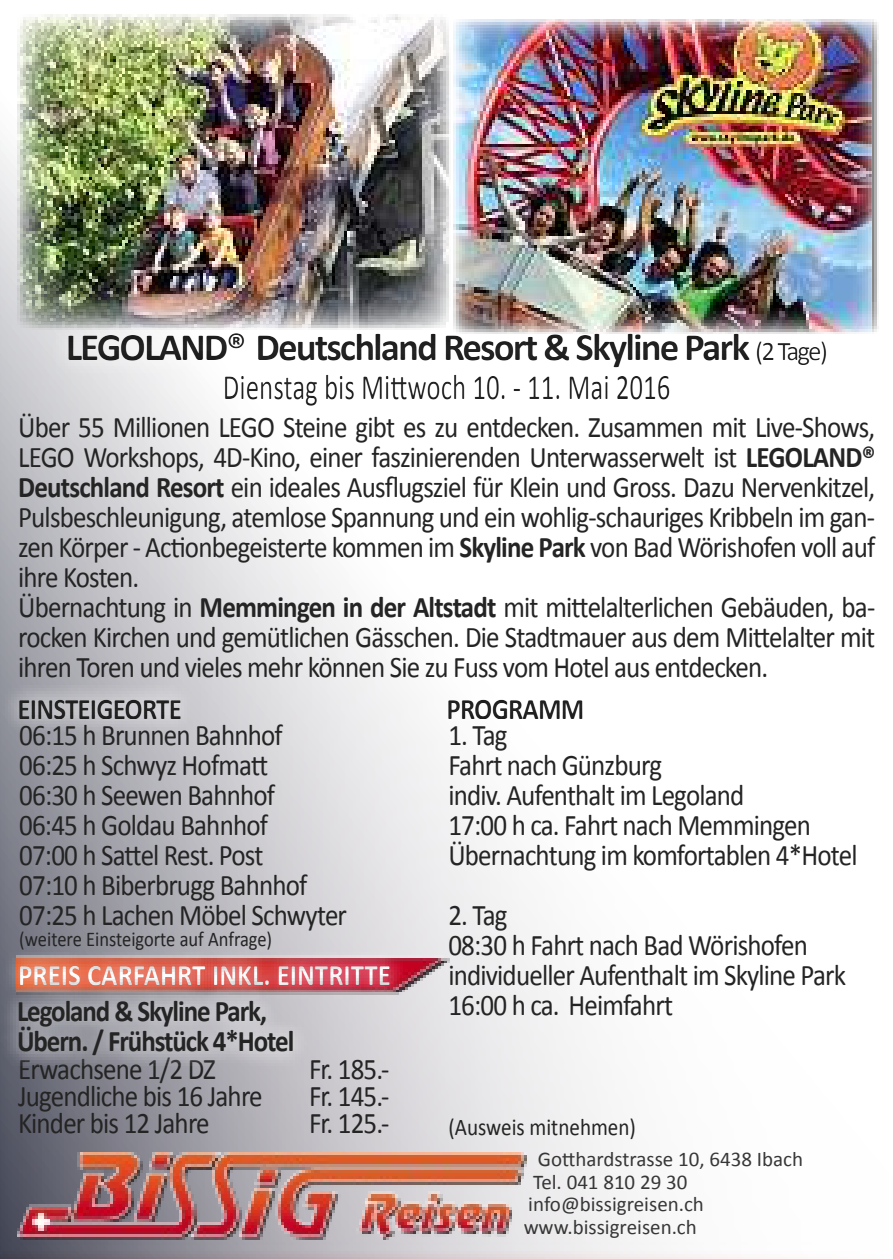
<style>
.page{position:relative;width:893px;height:1259px;background:#fff}
.page>*{position:absolute;margin:0;border:0;box-sizing:border-box;transform-origin:0 0}
.t1{font:700 39px "Calibri";letter-spacing:-.05em;color:#242424}
.t2{font:36px "Calibri";color:#242424;scale:.75 1}
.t3{font:30px/30px "Calibri";letter-spacing:-.03em;color:#242424;scale:.9 1}
.t4{font:700 30px/30px "Calibri";letter-spacing:-.04em;color:#242424;scale:.9 1}
.t5{font:700 30px "Calibri";color:#fff;scale:.9 1}
.t6{font:24px "Calibri";color:#242424;scale:.88 1}
.t7{font:21px "Calibri";color:#242424}
.t8{font:21px "Calibri";color:#242424;scale:.88 1}
.s1{font-weight:400;font-size:27px}
.s2{font-weight:700}
</style>
<div class="page">
<div style="left:0;top:0;width:893px;height:1259px;background:#e12d21;opacity:.5"></div>
<img style="left:18px;top:1152px;width:509px;height:87px">
<div style="left:429px;top:680px;width:173px;height:57px;background:#fff"></div>
<div style="left:431px;top:684px;width:181px;height:51px;background:#000;opacity:.5"></div>
<div style="left:0;top:680px;width:199px;height:58px;background:#fff;opacity:.75"></div>
<div style="left:0;top:685px;width:209px;height:51px;background:#000;opacity:.5"></div>
<img style="left:408px;top:950px;width:41px;height:53px">
<div style="left:0;top:946px;width:223px;height:58px;background:#fff;opacity:.75"></div>
<div style="left:0;top:951px;width:232px;height:48px;background:#000;opacity:.5"></div>
<img style="left:454px;top:19px;width:418px;height:315px">
<img style="left:17px;top:15px;width:434px;height:315px">
<div style="left:0;top:982px;width:312px;height:91px;background:#fff;opacity:.75"></div>
<div style="left:49px;top:314px;width:796px;height:109px;background:#fff;opacity:.75"></div>
<div style="left:38px;top:318px;width:817px;height:105px;background:#000;opacity:.5"></div>
<div style="left:195px;top:946px;width:213px;height:57px;background:#fff;opacity:.75"></div>
<div style="left:185px;top:951px;width:233px;height:51px;background:#000;opacity:.5"></div>
<h1 class="t1" style="left:66px;top:319px;width:764px">LEGOLAND® Deutschland Resort &amp; Skyline Park <span class="s1">(2Tage)</span></h1>
<p class="t2" style="left:223px;top:362px;width:598px">Dienstag bis Mittwoch 10. - 11. Mai 2016</p>
<p class="t3" style="left:18px;top:411px;width:954px">Über 55 Millionen LEGO Steine gibt es zu entdecken. Zusammen mit Live-Shows, LEGO Workshops, 4D-Kino, einer faszinierenden Unterwasserwelt ist <span class="s2">LEGOLAND® Deutschland Resort</span> ein ideales Ausflugsziel für Klein und Gross. Dazu Nervenkitzel, Pulsbeschleunigung, atemlose Spannung und ein wohlig-schauriges Kribbeln im gan&shy;zen Körper - Actionbegeisterte kommen im <span class="s2">Skyline Park</span> von Bad Wörishofen voll auf ihre Kosten.<br>Übernachtung in <span class="s2">Memmingen in der Altstadt</span> mit mittelalterlichen Gebäuden, ba&shy;rocken Kirchen und gemütlichen Gässchen. Die Stadtmauer aus dem Mittelalter mit ihren Toren und vieles mehr können Sie zu Fuss vom Hotel aus entdecken.</p>
<p class="t4" style="left:18px;top:692px;width:184px">EINSTEIGEORTE</p>
<p class="t4" style="left:447px;top:692px;width:155px">PROGRAMM</p>
<p class="t3" style="left:19px;top:719px;width:366px">06:15 h Brunnen Bahnhof<br>06:25 h Schwyz Hofmatt<br>06:30 h Seewen Bahnhof<br>06:45 h Goldau Bahnhof<br>07:00 h Sattel Rest. Post<br>07:10 h Biberbrugg Bahnhof<br>07:25 h Lachen Möbel Schwyter</p>
<p class="t8" style="left:19px;top:924px;width:289px">(weitere Einsteigorte auf Anfrage)</p>
<p class="t5" style="left:18px;top:953px;width:416px">PREIS CARFAHRT INKL. EINTRITTE</p>
<p class="t4" style="left:17px;top:995px;width:310px">Legoland &amp; Skyline Park,<br>Übern. / Frühstück 4*Hotel</p>
<p class="t3" style="left:18px;top:1053px;width:221px">Erwachsene 1/2 DZ</p>
<p class="t3" style="left:309px;top:1053px;width:91px">Fr. 185.-</p>
<p class="t3" style="left:18px;top:1080px;width:273px">Jugendliche bis 16 Jahre</p>
<p class="t3" style="left:309px;top:1080px;width:91px">Fr. 145.-</p>
<p class="t3" style="left:18px;top:1107px;width:214px">Kinder bis 12 Jahre</p>
<p class="t3" style="left:309px;top:1107px;width:91px">Fr. 125.-</p>
<p class="t3" style="left:448px;top:719px;width:456px">1. Tag<br>Fahrt nach Günzburg<br>indiv. Aufenthalt im Legoland<br>17:00 h ca. Fahrt nach Memmingen<br>Übernachtung im komfortablen 4*Hotel</p>
<p class="t3" style="left:448px;top:899px;width:443px">2. Tag<br>08:30 h Fahrt nach Bad Wörishofen individueller Aufenthalt im Skyline Park<br>16:00 h ca. Heimfahrt</p>
<p class="t6" style="left:448px;top:1110px;width:215px">(Ausweis mitnehmen)</p>
<p class="t7" style="left:538px;top:1144px;width:267px">Gotthardstrasse 10, 6438 Ibach</p>
<p class="t7" style="left:533px;top:1167px;width:156px">Tel. 041 810 29 30</p>
<p class="t7" style="left:528px;top:1189px;width:177px">info@bissigreisen.ch</p>
<p class="t7" style="left:523px;top:1212px;width:175px">www.bissigreisen.ch</p>
</div>
